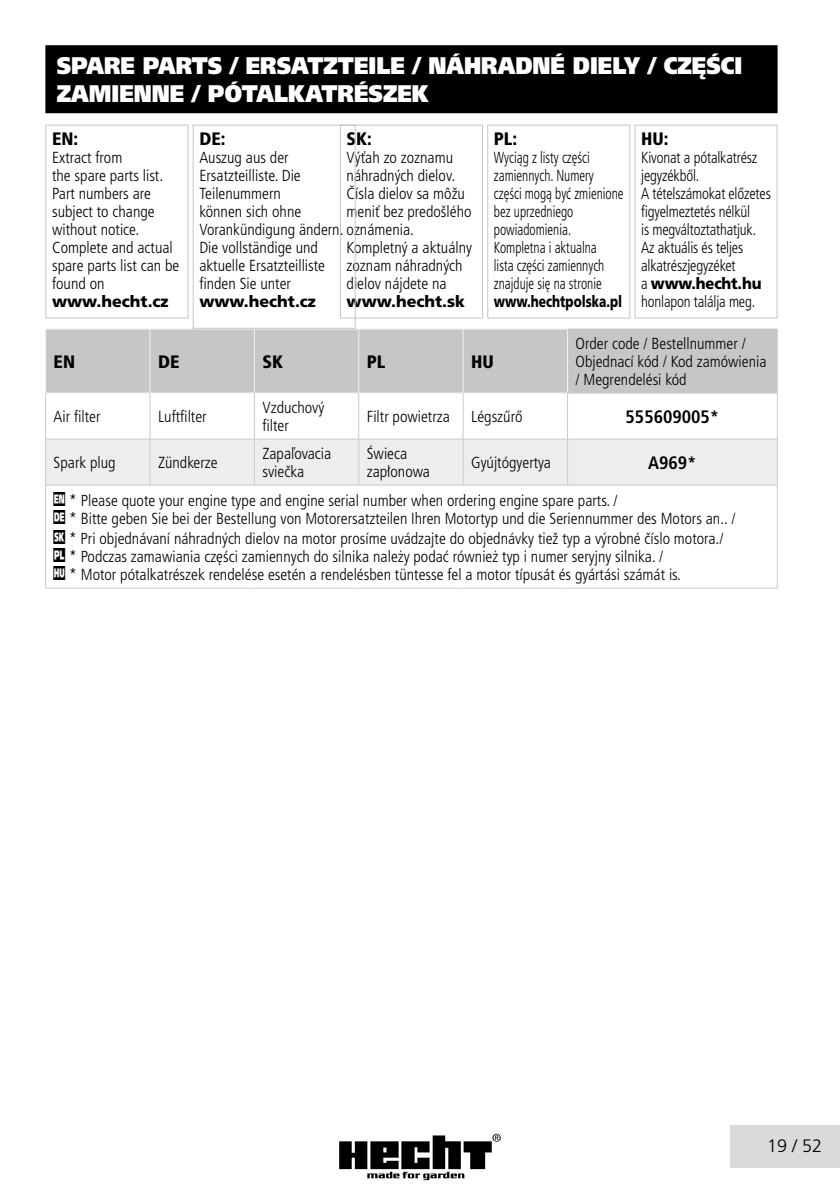
<style>
.page{position:relative;width:840px;height:1191px;background:#fff}
.page>*{position:absolute;margin:0;border:0;box-sizing:border-box;transform-origin:0 0}
.t1{font:900 24px/28.8px "Frutiger CE";color:#fff;scale:.88 1}
.t2{font:900 condensed 18px "Frutiger CE";color:#000}
.t3{font:700 condensed 18px "Frutiger CE";color:#000}
.t4{font:300 18px "Frutiger CE";color:#000}
.t5{font:300 condensed 16px/18px "Frutiger CE";color:#000}
.t6{font:300 condensed 16px/18px "Frutiger CE";color:#000;scale:.92 1}
.t7{font:300 condensed 16px/18px "Frutiger CE";color:#000;scale:.83 1}
.t8{font:900 16px "Frutiger CE";color:#000}
.t9{font:900 16px "Frutiger CE";color:#000;scale:.75 1}
.s1{font-weight:900;font-stretch:normal}
.s2{font-family:"jazykove mutace";font-weight:400;font-stretch:normal;font-size:14px}
</style>
<div class="page">
<svg style="left:339px;top:1133px;width:162px;height:48px"></svg>
<div style="left:730px;top:1125px;width:109px;height:43px;background:#dadada"></div>
<div style="left:45px;top:45px;width:732px;height:68px;background:#000"></div>
<div style="left:46px;top:330px;width:730px;height:63px;background:#c6c6c6"></div>
<div style="left:46px;top:440px;width:521px;height:45px;background:#ededed"></div>
<div style="left:567px;top:439px;width:209px;height:46px;background:#ededed"></div>
<hr style="left:45px;top:329px;width:105px;height:1px;background:#f0f0f0">
<hr style="left:45px;top:329px;width:1px;height:64px;background:#f0f0f0">
<hr style="left:150px;top:329px;width:104px;height:1px;background:#f0f0f0">
<hr style="left:150px;top:329px;width:1px;height:64px;background:#f0f0f0">
<hr style="left:254px;top:329px;width:104px;height:1px;background:#f0f0f0">
<hr style="left:254px;top:329px;width:1px;height:64px;background:#f0f0f0">
<hr style="left:358px;top:329px;width:105px;height:1px;background:#f0f0f0">
<hr style="left:358px;top:329px;width:1px;height:64px;background:#f0f0f0">
<hr style="left:463px;top:329px;width:104px;height:1px;background:#f0f0f0">
<hr style="left:462px;top:329px;width:1px;height:64px;background:#f0f0f0">
<hr style="left:567px;top:329px;width:1px;height:64px;background:#f0f0f0">
<hr style="left:45px;top:393px;width:105px;height:1px;background:#f0f0f0">
<hr style="left:150px;top:393px;width:104px;height:1px;background:#f0f0f0">
<hr style="left:254px;top:393px;width:104px;height:1px;background:#f0f0f0">
<hr style="left:358px;top:393px;width:105px;height:1px;background:#f0f0f0">
<hr style="left:463px;top:393px;width:104px;height:1px;background:#f0f0f0">
<hr style="left:567px;top:329px;width:210px;height:1px;background:#cbcbca">
<hr style="left:776px;top:329px;width:1px;height:64px;background:#cbcbca">
<hr style="left:45px;top:393px;width:1px;height:46px;background:#cbcbca">
<hr style="left:150px;top:393px;width:1px;height:46px;background:#cbcbca">
<hr style="left:254px;top:393px;width:1px;height:46px;background:#cbcbca">
<hr style="left:358px;top:393px;width:1px;height:46px;background:#cbcbca">
<hr style="left:462px;top:393px;width:1px;height:46px;background:#cbcbca">
<hr style="left:567px;top:393px;width:210px;height:1px;background:#cbcbca">
<hr style="left:567px;top:393px;width:1px;height:46px;background:#cbcbca">
<hr style="left:776px;top:393px;width:1px;height:46px;background:#cbcbca">
<hr style="left:45px;top:439px;width:105px;height:1px;background:#cbcbca">
<hr style="left:45px;top:439px;width:1px;height:46px;background:#cbcbca">
<hr style="left:150px;top:439px;width:104px;height:1px;background:#cbcbca">
<hr style="left:150px;top:439px;width:1px;height:46px;background:#cbcbca">
<hr style="left:254px;top:439px;width:104px;height:1px;background:#cbcbca">
<hr style="left:254px;top:439px;width:1px;height:46px;background:#cbcbca">
<hr style="left:358px;top:439px;width:105px;height:1px;background:#cbcbca">
<hr style="left:358px;top:439px;width:1px;height:46px;background:#cbcbca">
<hr style="left:463px;top:439px;width:104px;height:1px;background:#cbcbca">
<hr style="left:462px;top:439px;width:1px;height:46px;background:#cbcbca">
<hr style="left:567px;top:439px;width:210px;height:1px;background:#cbcbca">
<hr style="left:567px;top:439px;width:1px;height:46px;background:#cbcbca">
<hr style="left:776px;top:439px;width:1px;height:46px;background:#cbcbca">
<hr style="left:45px;top:485px;width:105px;height:1px;background:#cbcbca">
<hr style="left:45px;top:485px;width:1px;height:103px;background:#cbcbca">
<hr style="left:150px;top:485px;width:104px;height:1px;background:#cbcbca">
<hr style="left:254px;top:485px;width:104px;height:1px;background:#cbcbca">
<hr style="left:358px;top:485px;width:105px;height:1px;background:#cbcbca">
<hr style="left:463px;top:485px;width:104px;height:1px;background:#cbcbca">
<hr style="left:567px;top:485px;width:210px;height:1px;background:#cbcbca">
<hr style="left:776px;top:485px;width:1px;height:103px;background:#cbcbca">
<hr style="left:45px;top:588px;width:105px;height:1px;background:#cbcbca">
<hr style="left:150px;top:588px;width:104px;height:1px;background:#cbcbca">
<hr style="left:254px;top:588px;width:104px;height:1px;background:#cbcbca">
<hr style="left:358px;top:588px;width:105px;height:1px;background:#cbcbca">
<hr style="left:463px;top:588px;width:104px;height:1px;background:#cbcbca">
<hr style="left:567px;top:588px;width:210px;height:1px;background:#cbcbca">
<div style="left:45px;top:125px;width:143px;height:193px;border:1px solid #c6c6c6"></div>
<div style="left:340px;top:125px;width:142px;height:193px;border:1px solid #c6c6c6"></div>
<div style="left:487px;top:125px;width:143px;height:193px;border:1px solid #c6c6c6"></div>
<div style="left:192px;top:125px;width:163px;height:204px;border:1px solid #c6c6c6"></div>
<div style="left:634px;top:125px;width:143px;height:193px;border:1px solid #c6c6c6"></div>
<h1 class="t1" style="left:57px;top:51px;width:780px">SPARE PARTS / ERSATZTEILE / NÁHRADNÉ DIELY / CZĘŚCI<br>ZAMIENNE / PÓTALKATRÉSZEK</h1>
<p class="t2" style="left:52px;top:128px;width:28px">EN:</p>
<p class="t5" style="left:52px;top:148px;width:129px">Extract from<br>the spare parts list.<br>Part numbers are subject to change without notice.<br>Complete and actual spare parts list can be found on</p>
<p class="t8" style="left:52px;top:292px;width:118px">www.hecht.cz</p>
<p class="t2" style="left:346px;top:128px;width:27px">SK:</p>
<p class="t5" style="left:346px;top:148px;width:108px">Výťah zo zoznamu</p>
<p class="t5" style="left:346px;top:166px;width:110px">náhradných dielov.</p>
<p class="t5" style="left:346px;top:184px;width:120px">Čísla dielov sa môžu</p>
<p class="t5" style="left:346px;top:202px;width:126px">meniť bez predošlého</p>
<p class="t5" style="left:199px;top:220px;width:216px">Vorankündigung ändern. oznámenia.</p>
<p class="t5" style="left:346px;top:238px;width:127px">Kompletný a aktuálny</p>
<p class="t5" style="left:346px;top:256px;width:117px">zoznam náhradných</p>
<p class="t5" style="left:346px;top:274px;width:101px">dielov nájdete na</p>
<p class="t8" style="left:346px;top:292px;width:120px">www.hecht.sk</p>
<p class="t2" style="left:199px;top:128px;width:28px">DE:</p>
<p class="t5" style="left:199px;top:148px;width:103px">Auszug aus der<br>Ersatzteilliste. Die<br>Teilenummern können sich ohne</p>
<p class="t5" style="left:199px;top:238px;width:127px">Die vollständige und aktuelle Ersatzteilliste finden Sie unter</p>
<p class="t8" style="left:199px;top:292px;width:118px">www.hecht.cz</p>
<p class="t2" style="left:493px;top:128px;width:25px">PL:</p>
<p class="t7" style="left:493px;top:148px;width:158px">Wyciąg z listy części zamiennych. Numery części mogą być zmienione bez uprzedniego powiadomienia.<br>Kompletna i aktualna<br>lista części zamiennych znajduje się na stronie</p>
<p class="t9" style="left:493px;top:292px;width:172px">www.hechtpolska.pl</p>
<p class="t2" style="left:640px;top:128px;width:29px">HU:</p>
<p class="t6" style="left:640px;top:148px;width:142px">Kivonat a pótalkatrész jegyzékből.<br>A tételszámokat előzetes figyelmeztetés nélkül<br>is megváltoztathatjuk.<br>Az aktuális és teljes alkatrészjegyzéket<br>a <span class="s1">www.hecht.hu </span>honlapon találja meg.</p>
<p class="t2" style="left:54px;top:351px;width:23px">EN</p>
<p class="t2" style="left:158px;top:351px;width:23px">DE</p>
<p class="t2" style="left:262px;top:351px;width:22px">SK</p>
<p class="t2" style="left:366px;top:351px;width:20px">PL</p>
<p class="t2" style="left:471px;top:351px;width:24px">HU</p>
<p class="t5" style="left:575px;top:335px;width:192px">Order code / Bestellnummer /<br>Objednací kód / Kod zamówienia / Megrendelési kód</p>
<p class="t5" style="left:54px;top:408px;width:48px">Air filter</p>
<p class="t5" style="left:158px;top:408px;width:50px">Luftfilter</p>
<p class="t5" style="left:262px;top:399px;width:63px">Vzduchový filter</p>
<p class="t5" style="left:366px;top:408px;width:84px">Filtr powietrza</p>
<p class="t5" style="left:471px;top:408px;width:53px">Légszűrő</p>
<p class="t3" style="left:625px;top:406px;width:95px">555609005*</p>
<p class="t5" style="left:54px;top:454px;width:63px">Spark plug</p>
<p class="t5" style="left:158px;top:454px;width:61px">Zündkerze</p>
<p class="t5" style="left:262px;top:445px;width:70px">Zapaľovacia sviečka</p>
<p class="t5" style="left:366px;top:445px;width:65px">Świeca zapłonowa</p>
<p class="t5" style="left:471px;top:454px;width:81px">Gyújtógyertya</p>
<p class="t3" style="left:647px;top:452px;width:50px">A969*</p>
<p class="t5" style="left:54px;top:492px;width:683px"><span class="s2">f</span> * Please quote your engine type and engine serial number when ordering engine spare parts. /<br><span class="s2">d</span> * Bitte geben Sie bei der Bestellung von Motorersatzteilen Ihren Motortyp und die Seriennummer des Motors an.. /</p>
<p class="t5" style="left:54px;top:530px;width:671px"><span class="s2">l</span> * Pri objednávaní náhradných dielov na motor prosíme uvádzajte do objednávky tiež typ a výrobné číslo motora./ <span class="s2">j</span> * Podczas zamawiania części zamiennych do silnika należy podać również typ i numer seryjny silnika. /<br><span class="s2">h</span> * Motor pótalkatrészek rendelése esetén a rendelésben tüntesse fel a motor típusát és gyártási számát is.</p>
<p class="t4" style="left:766px;top:1135px;width:57px">19 / 52</p>
</div>
